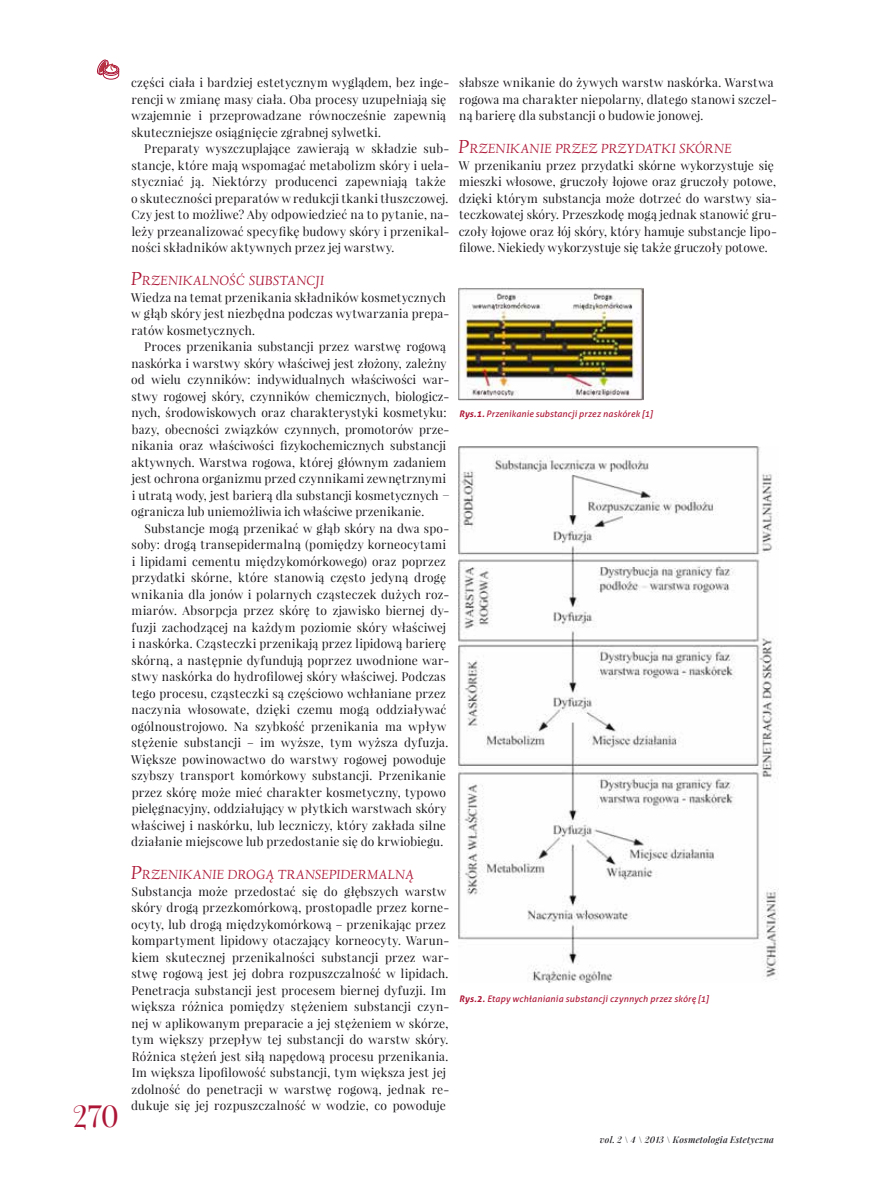
<style>
.page{position:relative;width:872px;height:1191px;background:#fff}
.page>*{position:absolute;margin:0;border:0;box-sizing:border-box;transform-origin:0 0}
.t1{font:30px "Playfair Display";color:#ac1535}
.t2{font:italic 13.65px "Linden Hill";letter-spacing:.01em;color:#ac1535}
.t3{font:12px/16.5px "Playfair Display";letter-spacing:.015em;color:#1a171c}
.t4{font:italic 9px "Aller";letter-spacing:.02em;color:#ac1535}
.t5{font:italic 600 9px "Playfair Display";letter-spacing:.025em;color:#1a171c}
.s1{font-size:19.5px}
.s2{font-weight:700}
</style>
<div class="page">
<svg style="left:97px;top:59px;width:22px;height:21px"></svg>
<img style="left:458px;top:287px;width:185px;height:113px">
<img style="left:458px;top:447px;width:320px;height:536px">
<h1 class="t1" style="left:73px;top:1095px;width:48px">270</h1>
<p class="t3" style="left:131px;top:74px;width:320px">części ciała i bardziej estetycznym wyglądem, bez inge&shy;rencji w zmianę masy ciała. Oba procesy uzupełniają się wzajemnie i przeprowadzane równocześnie zapewnią skuteczniejsze osiągnięcie zgrabnej sylwetki.</p>
<p class="t3" style="left:131px;top:140px;width:320px;text-indent:13px">Preparaty wyszczuplające zawierają w składzie sub&shy;stancje, które mają wspomagać metabolizm skóry i uela&shy;styczniać ją. Niektórzy producenci zapewniają także o skuteczności preparatów w redukcji tkanki tłuszczowej.<br>Czy jest to możliwe? Aby odpowiedzieć na to pytanie, na&shy;leży przeanalizować specyfikę budowy skóry i przenikal&shy;ności składników aktywnych przez jej warstwy.</p>
<p class="t2" style="left:131px;top:273px;width:195px"><span class="s1">P</span>RZENIKALNOŚĆ SUBSTANCJI</p>
<p class="t3" style="left:131px;top:288px;width:320px">Wiedza na temat przenikania składników kosmetycznych w głąb skóry jest niezbędna podczas wytwarzania prepa&shy;ratów kosmetycznych.</p>
<p class="t3" style="left:131px;top:338px;width:320px;text-indent:13px">Proces przenikania substancji przez warstwę rogową naskórka i warstwy skóry właściwej jest złożony, zależny od wielu czynników: indywidualnych właściwości war&shy;stwy rogowej skóry, czynników chemicznych, biologicz&shy;nych, środowiskowych oraz charakterystyki kosmetyku: bazy, obecności związków czynnych, promotorów prze&shy;nikania oraz właściwości fizykochemicznych substancji aktywnych. Warstwa rogowa, której głównym zadaniem jest ochrona organizmu przed czynnikami zewnętrznymi i utratą wody, jest barierą dla substancji kosmetycznych − ogranicza lub uniemożliwia ich właściwe przenikanie.</p>
<p class="t3" style="left:131px;top:519px;width:320px;text-indent:13px">Substancje mogą przenikać w głąb skóry na dwa spo&shy;soby: drogą transepidermalną (pomiędzy korneocytami i lipidami cementu międzykomórkowego) oraz poprzez przydatki skórne, które stanowią często jedyną drogę wnikania dla jonów i polarnych cząsteczek dużych roz&shy;miarów. Absorpcja przez skórę to zjawisko biernej dy&shy;fuzji zachodzącej na każdym poziomie skóry właściwej i naskórka. Cząsteczki przenikają przez lipidową barierę skórną, a następnie dyfundują poprzez uwodnione war&shy;stwy naskórka do hydrofilowej skóry właściwej. Podczas tego procesu, cząsteczki są częściowo wchłaniane przez naczynia włosowate, dzięki czemu mogą oddziaływać ogólnoustrojowo. Na szybkość przenikania ma wpływ stężenie substancji – im wyższe, tym wyższa dyfuzja.<br>Większe powinowactwo do warstwy rogowej powoduje szybszy transport komórkowy substancji. Przenikanie przez skórę może mieć charakter kosmetyczny, typowo pielęgnacyjny, oddziałujący w płytkich warstwach skóry właściwej i naskórku, lub leczniczy, który zakłada silne działanie miejscowe lub przedostanie się do krwiobiegu.</p>
<p class="t2" style="left:131px;top:867px;width:284px"><span class="s1">P</span>RZENIKANIE DROGĄ TRANSEPIDERMALNĄ</p>
<p class="t3" style="left:131px;top:882px;width:320px">Substancja może przedostać się do głębszych warstw skóry drogą przezkomórkową, prostopadle przez korne&shy;ocyty, lub drogą międzykomórkową – przenikając przez kompartyment lipidowy otaczający korneocyty. Warun&shy;kiem skutecznej przenikalności substancji przez war&shy;stwę rogową jest jej dobra rozpuszczalność w lipidach.<br>Penetracja substancji jest procesem biernej dyfuzji. Im większa różnica pomiędzy stężeniem substancji czyn&shy;nej w aplikowanym preparacie a jej stężeniem w skórze, tym większy przepływ tej substancji do warstw skóry.<br>Różnica stężeń jest siłą napędową procesu przenikania.<br>Im większa lipofilowość substancji, tym większa jest jej zdolność do penetracji w warstwę rogową, jednak re&shy;dukuje się jej rozpuszczalność w wodzie, co powoduje</p>
<p class="t3" style="left:459px;top:74px;width:319px">słabsze wnikanie do żywych warstw naskórka. Warstwa rogowa ma charakter niepolarny, dlatego stanowi szczel&shy;ną barierę dla substancji o budowie jonowej.</p>
<p class="t2" style="left:458px;top:141px;width:275px"><span class="s1">P</span>RZENIKANIE PRZEZ PRZYDATKI SKÓRNE</p>
<p class="t3" style="left:459px;top:156px;width:320px">W przenikaniu przez przydatki skórne wykorzystuje się mieszki włosowe, gruczoły łojowe oraz gruczoły potowe, dzięki którym substancja może dotrzeć do warstwy sia&shy;teczkowatej skóry. Przeszkodę mogą jednak stanowić gru&shy;czoły łojowe oraz łój skóry, który hamuje substancje lipo&shy;filowe. Niekiedy wykorzystuje się także gruczoły potowe.</p>
<p class="t4" style="left:459px;top:408px;width:195px"><span class="s2">Rys.1.</span> Przenikanie substancji przez naskórek [1]</p>
<p class="t4" style="left:459px;top:993px;width:251px"><span class="s2">Rys.2.</span> Etapy wchłaniania substancji czynnych przez skórę [1]</p>
<p class="t5" style="left:600px;top:1134px;width:176px">vol. 2 \ 4 \ 2013 \ Kosmetologia Estetyczna</p>
</div>
